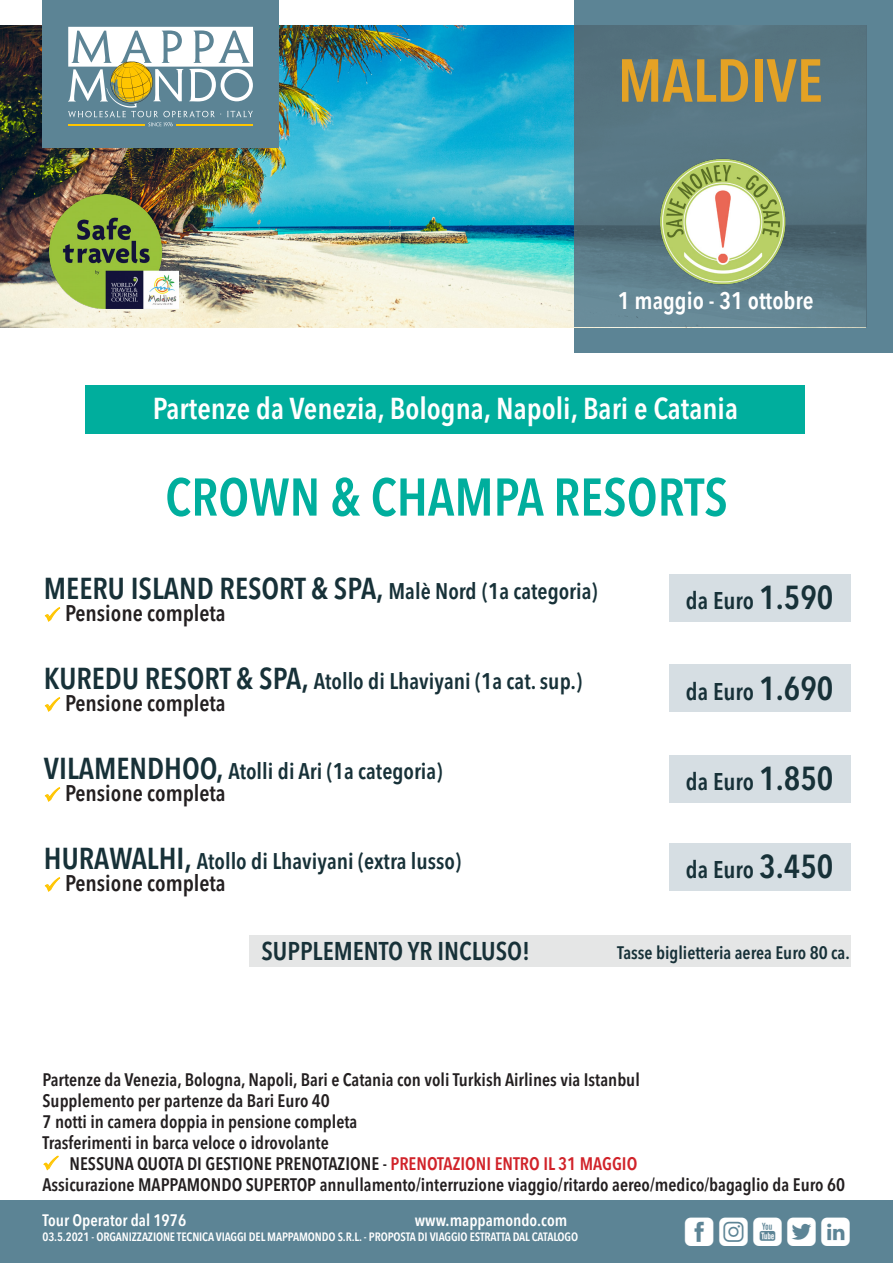
<style>
.page{position:relative;width:893px;height:1263px;background:#fff}
.page>*{position:absolute;margin:0;border:0;box-sizing:border-box;transform-origin:0 0}
.t1{font:600 condensed 60px "Avenir Next LT Pro";color:#e4a225}
.t2{font:600 condensed 52.5px "Avenir Next LT Pro";color:#00ae9d}
.t3{font:36px "Mappamondoutil";letter-spacing:.125em;color:#fff}
.t4{font:600 condensed 30px "Avenir Next LT Pro";color:#fff}
.t5{font:600 condensed 30px "Avenir Next LT Pro";color:#173138}
.t6{font:600 condensed 25.5px "Avenir Next LT Pro";color:#173138}
.t7{font:600 condensed 24px "Avenir Next LT Pro";color:#173138}
.t8{font:600 24px "Avenir Next Condensed";color:#fff}
.t9{font:600 condensed 22.5px "Avenir Next LT Pro";color:#173138}
.t10{font:600 condensed 22.5px "Avenir Next LT Pro";color:#231f20}
.t11{font:600 condensed 18px "Avenir Next LT Pro";color:#231f20}
.t12{font:600 condensed 18px "Avenir Next LT Pro";color:#173138}
.t13{font:600 condensed 16.5px "Avenir Next LT Pro";color:#fff}
.t14{font:600 condensed 12px "Avenir Next LT Pro";letter-spacing:-.01em;color:#fff}
.s1{font-size:22.5px}
.s2{font-size:30px}
.s3{font-size:33px}
.s4{color:#d1232a}
</style>
<div class="page">
<div style="left:0;top:1200px;width:893px;height:63px;background:#5c8495"></div>
<div style="left:574px;top:0;width:319px;height:353px;background:#5c8495"></div>
<img style="left:0;top:26px;width:574px;height:301px">
<div style="left:43px;top:0;width:236px;height:148px;background:#5c8495"></div>
<svg style="left:68px;top:27px;width:185px;height:99px"></svg>
<svg style="left:574px;top:26px;width:293px;height:301px;fill:#587784"></svg>
<img style="left:659px;top:158px;width:128px;height:128px">
<img style="left:49px;top:195px;width:130px;height:114px">
<div style="left:249px;top:935px;width:601px;height:32px;background:#e5e6e6"></div>
<div style="left:669px;top:664px;width:181px;height:48px;background:#d6dee3"></div>
<div style="left:669px;top:755px;width:181px;height:48px;background:#d6dee3"></div>
<div style="left:669px;top:843px;width:181px;height:48px;background:#d6dee3"></div>
<div style="left:669px;top:574px;width:181px;height:47px;background:#d6dee3"></div>
<div style="left:86px;top:385px;width:719px;height:49px;background:#00ae9d"></div>
<svg style="left:43px;top:1155px;width:16px;height:16px"></svg>
<svg style="left:44px;top:607px;width:17px;height:15px"></svg>
<svg style="left:44px;top:697px;width:17px;height:15px"></svg>
<svg style="left:44px;top:787px;width:17px;height:15px"></svg>
<svg style="left:44px;top:877px;width:17px;height:15px"></svg>
<p class="t1" style="left:618px;top:44px;width:207px">MALDIVE</p>
<p class="t8" style="left:618px;top:279px;width:197px">1 maggio - 31 ottobre</p>
<p class="t4" style="left:153px;top:391px;width:587px">Partenze da Venezia, Bologna, Napoli, Bari e Catania</p>
<p class="t2" style="left:165px;top:465px;width:564px">CROWN &amp; CHAMPA RESORTS</p>
<p class="t5" style="left:44px;top:570px;width:555px">MEERU ISLAND RESORT &amp; SPA, <span class="s1">Malè Nord (1a categoria)</span></p>
<p class="t10" style="left:65px;top:600px;width:162px">Pensione completa</p>
<p class="t9" style="left:44px;top:667px;width:540px"><span class="s2">KUREDU RESORT &amp; SPA,</span> Atollo di Lhaviyani (1a cat. sup.)</p>
<p class="t10" style="left:65px;top:690px;width:162px">Pensione completa</p>
<p class="t9" style="left:44px;top:757px;width:400px"><span class="s2">VILAMENDHOO,</span> Atolli di Ari (1a categoria)</p>
<p class="t10" style="left:65px;top:780px;width:162px">Pensione completa</p>
<p class="t9" style="left:44px;top:847px;width:419px"><span class="s2">HURAWALHI,</span> Atollo di Lhaviyani (extra lusso)</p>
<p class="t10" style="left:65px;top:870px;width:162px">Pensione completa</p>
<p class="t7" style="left:686px;top:586px;width:149px">da Euro <span class="s3">1.590</span></p>
<p class="t7" style="left:686px;top:676px;width:149px">da Euro <span class="s3">1.690</span></p>
<p class="t7" style="left:686px;top:767px;width:149px">da Euro <span class="s3">1.850</span></p>
<p class="t7" style="left:686px;top:855px;width:149px">da Euro <span class="s3">3.450</span></p>
<p class="t6" style="left:261px;top:936px;width:270px">SUPPLEMENTO YR INCLUSO!</p>
<p class="t12" style="left:617px;top:941px;width:234px">Tasse biglietteria aerea Euro 80 ca.</p>
<p class="t11" style="left:43px;top:1069px;width:599px">Partenze da Venezia, Bologna, Napoli, Bari e Catania con voli Turkish Airlines via Istanbul</p>
<p class="t11" style="left:43px;top:1090px;width:289px">Supplemento per partenze da Bari Euro 40</p>
<p class="t11" style="left:43px;top:1111px;width:316px">7 notti in camera doppia in pensione completa</p>
<p class="t11" style="left:43px;top:1132px;width:288px">Trasferimenti in barca veloce o idrovolante</p>
<p class="t11" style="left:70px;top:1153px;width:569px">NESSUNA QUOTA DI GESTIONE PRENOTAZIONE - <span class="s4">PRENOTAZIONI ENTRO IL 31 MAGGIO</span></p>
<p class="t11" style="left:43px;top:1174px;width:804px">Assicurazione MAPPAMONDO SUPERTOP annullamento/interruzione viaggio/ritardo aereo/medico/bagaglio da Euro 60</p>
<p class="t13" style="left:43px;top:1210px;width:145px">Tour Operator dal 1976</p>
<p class="t13" style="left:415px;top:1210px;width:154px">www.mappamondo.com</p>
<p class="t14" style="left:43px;top:1229px;width:537px">03.5.2021 - ORGANIZZAZIONE TECNICA VIAGGI DEL MAPPAMONDO S.R.L. - PROPOSTA DI VIAGGIO ESTRATTA DAL CATALOGO</p>
<p class="t3" style="left:685px;top:1212px;width:167px">fiytl</p>
</div>
